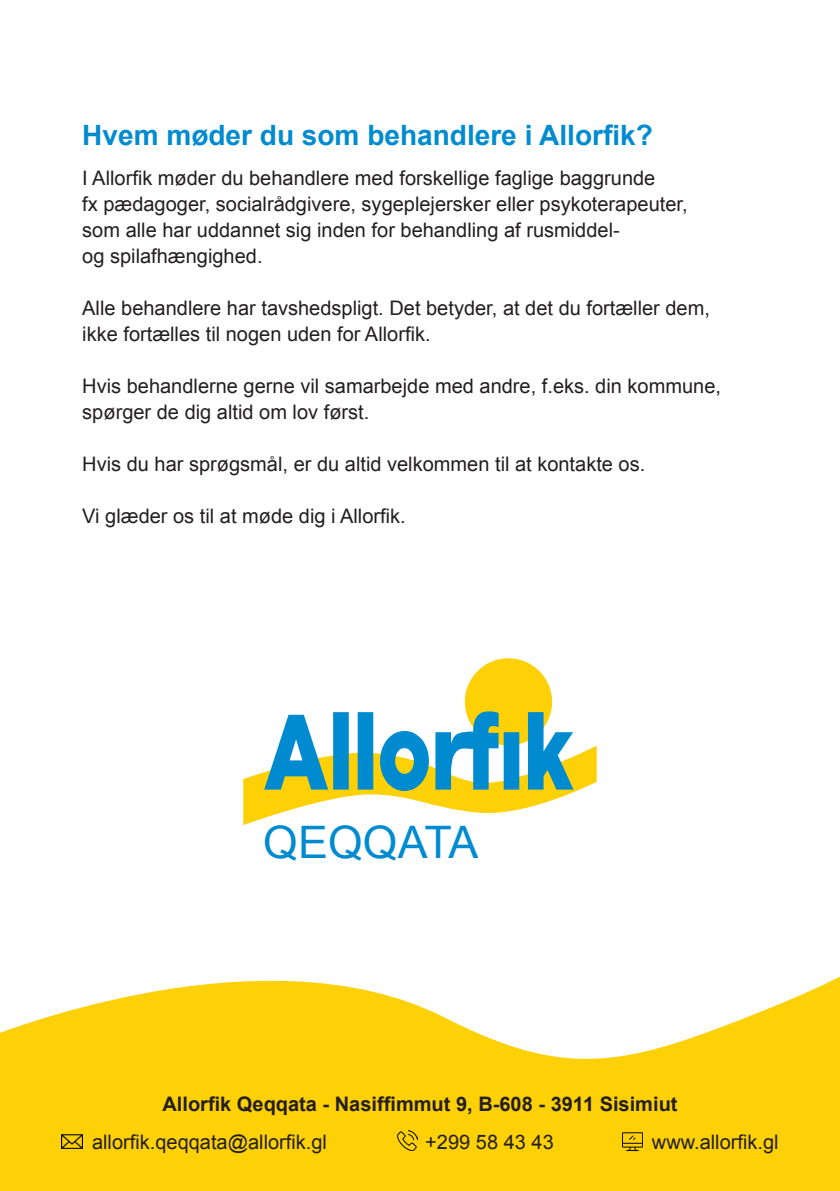
<style>
.page{position:relative;width:840px;height:1191px;background:#fff}
.page>*{position:absolute;margin:0;border:0;box-sizing:border-box;transform-origin:0 0}
.Brødtekst{font:44.8px "Arial";color:#008bd0}
.Punkter2{font:700 28px "Arial";color:#008bd0}
.Brødtekst-2{font:20px/26px "Arial";color:#231f20}
.Afsender{font:20px "Arial";color:#231f20}
.Afsender-2{font:700 20px "Arial";color:#231f20}
</style>
<div class="page">
<div style="left:464px;top:658px;width:87px;height:87px;background:#fed006;border-radius:50%"></div>
<svg style="left:243px;top:711px;width:353px;height:114px"></svg>
<svg style="left:0;top:977px;width:839px;height:214px;fill:#fed006"></svg>
<img style="left:61px;top:1134px;width:22px;height:14px">
<img style="left:397px;top:1130px;width:20px;height:20px">
<img style="left:621px;top:1131px;width:21px;height:20px">
<p class="Punkter2" style="left:82px;top:117px;width:571px">Hvem møder du som behandlere i Allorfik?</p>
<p class="Brødtekst-2" style="left:82px;top:165px;width:574px">I Allorfik møder du behandlere med forskellige faglige baggrunde</p>
<p class="Brødtekst-2" style="left:82px;top:191px;width:606px">fx pædagoger, socialrådgivere, sygeplejersker eller psykoterapeuter,</p>
<p class="Brødtekst-2" style="left:82px;top:217px;width:538px">som alle har uddannet sig inden for behandling af rusmiddel-</p>
<p class="Brødtekst-2" style="left:82px;top:243px;width:182px">og spilafhængighed.</p>
<p class="Brødtekst-2" style="left:82px;top:295px;width:629px">Alle behandlere har tavshedspligt. Det betyder, at det du fortæller dem,</p>
<p class="Brødtekst-2" style="left:82px;top:321px;width:349px">ikke fortælles til nogen uden for Allorfik.</p>
<p class="Brødtekst-2" style="left:82px;top:373px;width:640px">Hvis behandlerne gerne vil samarbejde med andre, f.eks. din kommune, spørger de dig altid om lov først.</p>
<p class="Brødtekst-2" style="left:82px;top:451px;width:564px">Hvis du har sprøgsmål, er du altid velkommen til at kontakte os.</p>
<p class="Brødtekst-2" style="left:82px;top:503px;width:325px">Vi glæder os til at møde dig i Allorfik.</p>
<p class="Brødtekst" style="left:263px;top:812px;width:216px">QEQQATA</p>
<p class="Afsender-2" style="left:162px;top:1090px;width:516px">Allorfik Qeqqata - Nasiffimmut 9, B-608 - 3911 Sisimiut</p>
<p class="Afsender" style="left:92px;top:1128px;width:236px">allorfik.qeqqata@allorfik.gl</p>
<p class="Afsender" style="left:425px;top:1128px;width:130px">+299 58 43 43</p>
<p class="Afsender" style="left:651px;top:1128px;width:128px">www.allorfik.gl</p>
</div>
